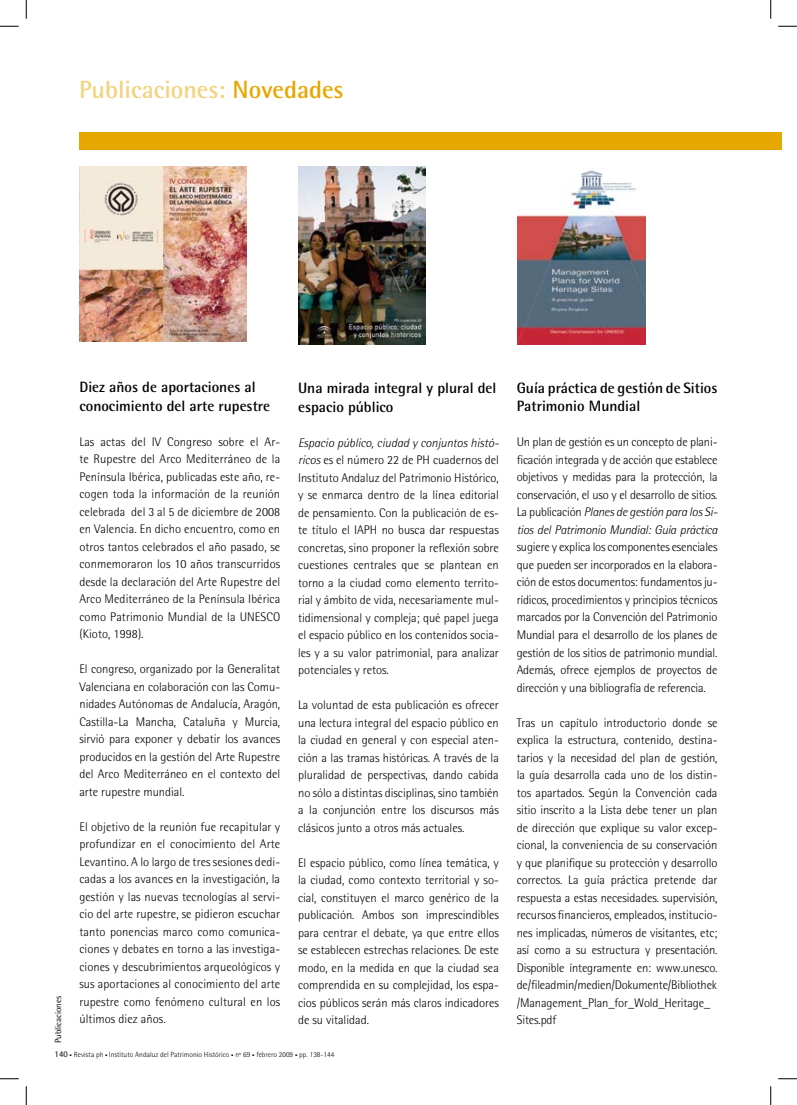
<style>
.page{position:relative;width:797px;height:1105px;background:#fff}
.page>*{position:absolute;margin:0;border:0;box-sizing:border-box;transform-origin:0 0}
.t1{font:700 25px "Rotis Semi Sans";color:#f3d380}
.t2{font:700 15px/18.8px "Rotis Semi Sans";color:#000}
.t3{font:300 12.5px/17.5px "Rotis Semi Sans";letter-spacing:-.005em;color:#000;text-align:justify}
.t4{font:8.75px "Rotis Semi Sans";color:#000}
.t5{font:300 7.5px "Rotis Semi Sans";color:#000}
.s1{color:#e6a700}
.s2{font-style:italic}
.s3{font-weight:400;font-size:8.75px}
.s4{font-size:5px}
</style>
<div class="page">
<div style="left:79px;top:132px;width:702px;height:17px;background:#e6a700"></div>
<img style="left:79px;top:167px;width:167px;height:175px">
<img style="left:298px;top:167px;width:127px;height:177px">
<img style="left:517px;top:170px;width:128px;height:175px">
<svg style="left:0;top:25px;width:19px;height:2px"></svg>
<svg style="left:778px;top:25px;width:19px;height:2px"></svg>
<svg style="left:0;top:1078px;width:19px;height:1px"></svg>
<svg style="left:778px;top:1078px;width:19px;height:1px"></svg>
<svg style="left:25px;top:0;width:2px;height:19px"></svg>
<svg style="left:25px;top:1086px;width:2px;height:19px"></svg>
<svg style="left:770px;top:0;width:1px;height:19px"></svg>
<svg style="left:770px;top:1086px;width:1px;height:19px"></svg>
<h1 class="t1" style="left:79px;top:74px;width:266px">Publicaciones: <span class="s1">Novedades</span></h1>
<p class="t4" style="left:53px;top:1043px;width:49px;rotate:-90deg">Publicaciones</p>
<p class="t2" style="left:79px;top:377px;width:192px">Diez años de aportaciones al conocimiento del arte rupestre</p>
<p class="t3" style="left:79px;top:433px;width:202px">Las actas del IV Congreso sobre el Ar&shy;te Rupestre del Arco Mediterráneo de la Península Ibérica, publicadas este año, re&shy;cogen toda la información de la reunión celebrada del 3 al 5 de diciembre de 2008 en Valencia. En dicho encuentro, como en otros tantos celebrados el año pasado, se conmemoraron los 10 años transcurridos desde la declaración del Arte Rupestre del Arco Mediterráneo de la Península Ibérica como Patrimonio Mundial de la UNESCO (Kioto, 1998).</p>
<p class="t3" style="left:79px;top:660px;width:202px">El congreso, organizado por la Generalitat Valenciana en colaboración con las Comu&shy;nidades Autónomas de Andalucía, Aragón, Castilla-La Mancha, Cataluña y Murcia, sirvió para exponer y debatir los avances producidos en la gestión del Arte Rupestre del Arco Mediterráneo en el contexto del arte rupestre mundial.</p>
<p class="t3" style="left:79px;top:818px;width:202px">El objetivo de la reunión fue recapitular y profundizar en el conocimiento del Arte Levantino. A lo largo de tres sesiones dedi&shy;cadas a los avances en la investigación, la gestión y las nuevas tecnologías al servi&shy;cio del arte rupestre, se pidieron escuchar tanto ponencias marco como comunica&shy;ciones y debates en torno a las investiga&shy;ciones y descubrimientos arqueológicos y sus aportaciones al conocimiento del arte rupestre como fenómeno cultural en los últimos diez años.</p>
<p class="t2" style="left:298px;top:378px;width:200px">Una mirada integral y plural del espacio público</p>
<p class="t3" style="left:298px;top:434px;width:202px"><span class="s2">Espacio público, ciudad y conjuntos histó&shy;ricos</span> es el número 22 de PH cuadernos del Instituto Andaluz del Patrimonio Histórico, y se enmarca dentro de la línea editorial de pensamiento. Con la publicación de es&shy;te título el IAPH no busca dar respuestas concretas, sino proponer la reflexión sobre cuestiones centrales que se plantean en torno a la ciudad como elemento territo&shy;rial y ámbito de vida, necesariamente mul&shy;tidimensional y compleja; qué papel juega el espacio público en los contenidos socia&shy;les y a su valor patrimonial, para analizar potenciales y retos.</p>
<p class="t3" style="left:298px;top:696px;width:202px">La voluntad de esta publicación es ofrecer una lectura integral del espacio público en la ciudad en general y con especial aten&shy;ción a las tramas históricas. A través de la pluralidad de perspectivas, dando cabida no sólo a distintas disciplinas, sino también a la conjunción entre los discursos más clásicos junto a otros más actuales.</p>
<p class="t3" style="left:298px;top:854px;width:202px">El espacio público, como línea temática, y la ciudad, como contexto territorial y so&shy;cial, constituyen el marco genérico de la publicación. Ambos son imprescindibles para centrar el debate, ya que entre ellos se establecen estrechas relaciones. De este modo, en la medida en que la ciudad sea comprendida en su complejidad, los espa&shy;cios públicos serán más claros indicadores de su vitalidad.</p>
<p class="t5" style="left:55px;top:1051px;width:281px"><span class="s3">140</span> <span class="s4">•</span> Revista ph <span class="s4">•</span> Instituto Andaluz del Patrimonio Histórico <span class="s4">•</span> nº 69 <span class="s4">•</span> febrero 2009 <span class="s4">•</span> pp. 138-144</p>
<p class="t2" style="left:516px;top:378px;width:202px">Guía práctica de gestión de Sitios<br>Patrimonio Mundial</p>
<p class="t3" style="left:516px;top:433px;width:202px">Un plan de gestión es un concepto de plani&shy;ficación integrada y de acción que establece objetivos y medidas para la protección, la conservación, el uso y el desarrollo de sitios.<br>La publicación <span class="s2">Planes de gestión para los Si&shy;tios del Patrimonio Mundial: Guía práctica</span></p>
<p class="t3" style="left:516px;top:538px;width:202px">sugiere y explica los componentes esenciales que pueden ser incorporados en la elabora&shy;ción de estos documentos: fundamentos ju&shy;rídicos, procedimientos y principios técnicos marcados por la Convención del Patrimonio Mundial para el desarrollo de los planes de gestión de los sitios de patrimonio mundial.<br>Además, ofrece ejemplos de proyectos de dirección y una bibliografía de referencia.</p>
<p class="t3" style="left:516px;top:713px;width:202px;text-align:left">Tras un capítulo introductorio donde se explica la estructura, contenido, destina&shy;tarios y la necesidad del plan de gestión, la guía desarrolla cada uno de los distin&shy;tos apartados. Según la Convención cada sitio inscrito a la Lista debe tener un plan de dirección que explique su valor excep&shy;cional, la conveniencia de su conservación y que planifique su protección y desarrollo correctos. La guía práctica pretende dar respuesta a estas necesidades. supervisión, recursos financieros, empleados, institucio&shy;nes implicadas, números de visitantes, etc; así como a su estructura y presentación.<br>Disponible íntegramente en: www.unesco. de/fileadmin/medien/Dokumente/Bibliothek /Management_Plan_for_Wold_Heritage_ Sites.pdf</p>
</div>
